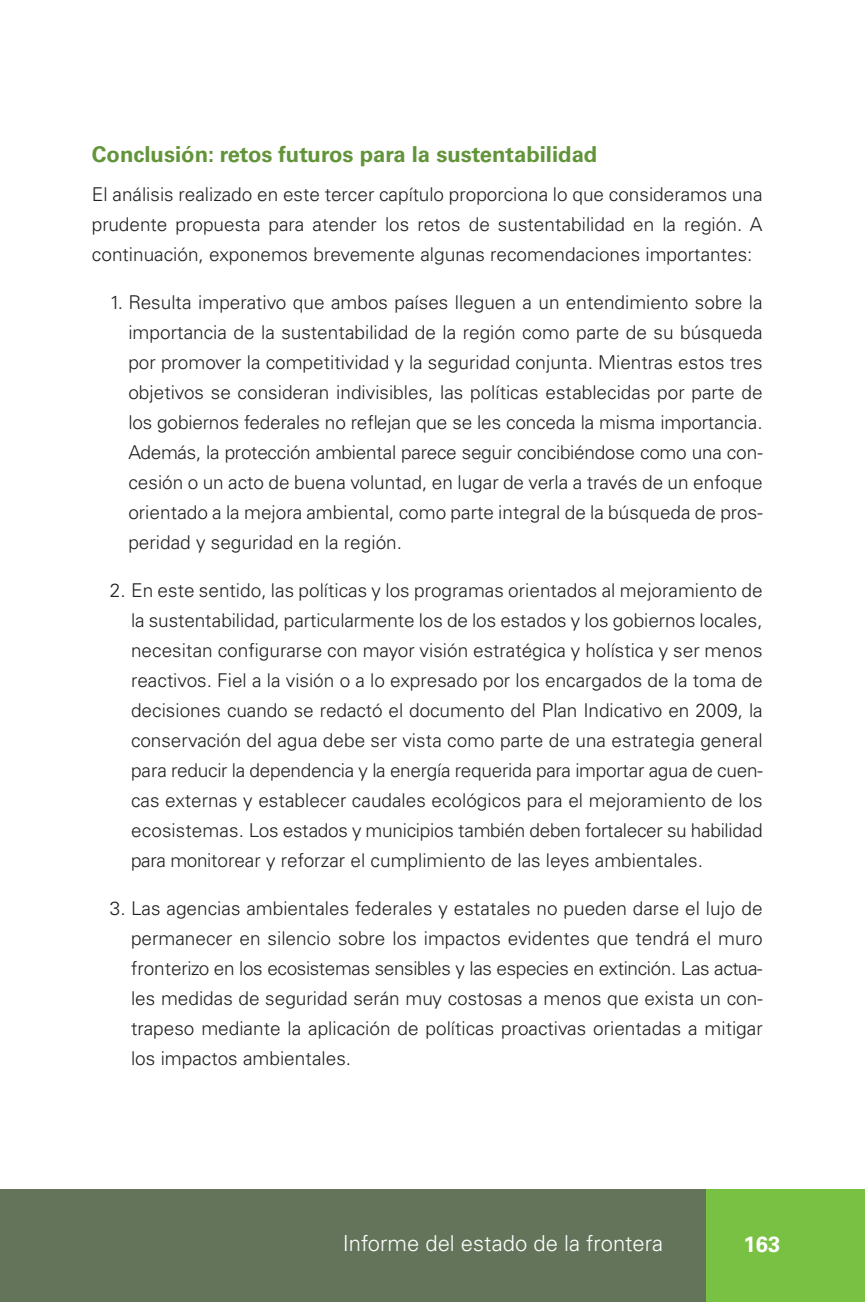
<style>
.page{position:relative;width:865px;height:1302px;background:#fff}
.page>*{position:absolute;margin:0;border:0;box-sizing:border-box;transform-origin:0 0}
.Cabeza_3{font:700 22px "Univers LT Std";color:#62943a}
.t1{font:300 22px "Univers LT Std";color:#fff}
.t2{font:700 22px "Univers LT Std";color:#fff}
.Texto{font:300 19px/30px "Univers LT Std";color:#231f20;text-align:justify}
</style>
<div class="page">
<div style="left:701px;top:1189px;width:163px;height:113px;background:#79c142"></div>
<div style="left:0;top:1189px;width:705px;height:113px;background:#63745a"></div>
<p class="Cabeza_3" style="left:92px;top:142px;width:507px">Conclusión: retos futuros para la sustentabilidad</p>
<p class="Texto" style="left:92px;top:180px;width:672px">El análisis realizado en este tercer capítulo proporciona lo que consideramos una prudente propuesta para atender los retos de sustentabilidad en la región. A continuación, exponemos brevemente algunas recomendaciones importantes:</p>
<p class="Texto" style="left:128px;top:288px;width:635px;text-indent:-18px">1. Resulta imperativo que ambos países lleguen a un entendimiento sobre la importancia de la sustentabilidad de la región como parte de su búsqueda por promover la competitividad y la seguridad conjunta. Mientras estos tres objetivos se consideran indivisibles, las políticas establecidas por parte de los gobiernos federales no reflejan que se les conceda la misma importancia.<br>Además, la protección ambiental parece seguir concibiéndose como una con&shy;cesión o un acto de buena voluntad, en lugar de verla a través de un enfoque orientado a la mejora ambiental, como parte integral de la búsqueda de pros&shy;peridad y seguridad en la región.</p>
<p class="Texto" style="left:131px;top:576px;width:633px;text-indent:-21px">2. En este sentido, las políticas y los programas orientados al mejoramiento de la sustentabilidad, particularmente los de los estados y los gobiernos locales, necesitan configurarse con mayor visión estratégica y holística y ser menos reactivos. Fiel a la visión o a lo expresado por los encargados de la toma de decisiones cuando se redactó el documento del Plan Indicativo en 2009, la conservación del agua debe ser vista como parte de una estrategia general para reducir la dependencia y la energía requerida para importar agua de cuen&shy;cas externas y establecer caudales ecológicos para el mejoramiento de los ecosistemas. Los estados y municipios también deben fortalecer su habilidad para monitorear y reforzar el cumplimiento de las leyes ambientales.</p>
<p class="Texto" style="left:131px;top:894px;width:633px;text-indent:-21px">3. Las agencias ambientales federales y estatales no pueden darse el lujo de permanecer en silencio sobre los impactos evidentes que tendrá el muro fronterizo en los ecosistemas sensibles y las especies en extinción. Las actua&shy;les medidas de seguridad serán muy costosas a menos que exista un con&shy;trapeso mediante la aplicación de políticas proactivas orientadas a mitigar los impactos ambientales.</p>
<p class="t1" style="left:343px;top:1230px;width:322px">Informe del estado de la frontera</p>
<p class="t2" style="left:743px;top:1231px;width:38px">163</p>
</div>
